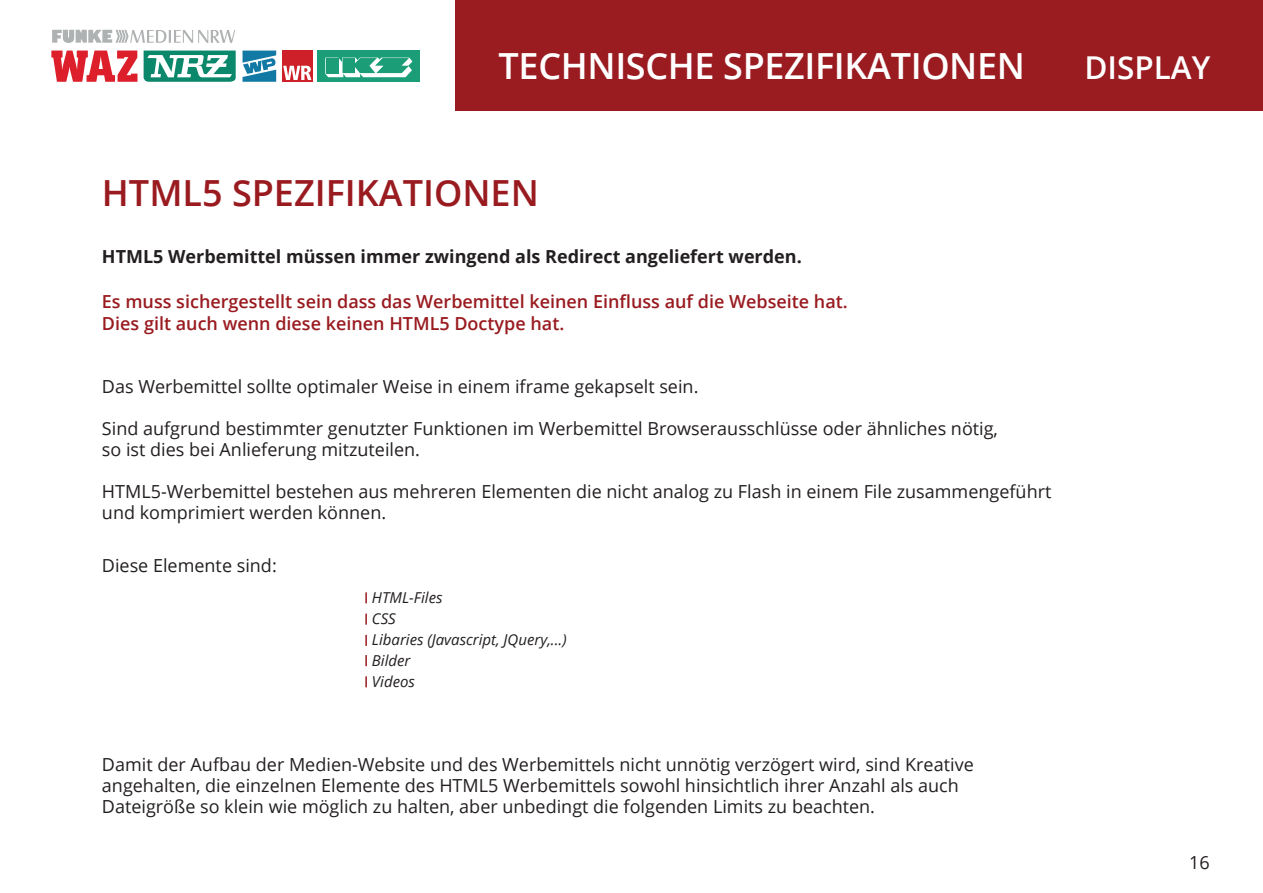
<style>
.page{position:relative;width:1263px;height:893px;background:#fff}
.page>*{position:absolute;margin:0;border:0;box-sizing:border-box;transform-origin:0 0}
.t1{font:600 36px "Open Sans";letter-spacing:-.01em;color:#fff}
.t2{font:600 36px "Open Sans";color:#991b20}
.t3{font:600 31.5px "Open Sans";color:#fff}
.t4{font:18px/21px "Open Sans";color:#231f20}
.t5{font:600 18px/22.5px "Open Sans";color:#991b20}
.t6{font:700 18px "Open Sans";color:#231f20}
.t7{font:italic 15px/21px "Open Sans";color:#231f20}
</style>
<div class="page">
<div style="left:455px;top:0;width:808px;height:111px;background:#9a1b20"></div>
<div style="left:318px;top:51px;width:102px;height:31px;background:#1b9d78"></div>
<div style="left:282px;top:51px;width:30px;height:31px;background:#cd2028"></div>
<svg style="left:283px;top:66px;width:28px;height:14px"></svg>
<svg style="left:325px;top:58px;width:87px;height:19px"></svg>
<svg style="left:242px;top:51px;width:34px;height:31px"></svg>
<svg style="left:51px;top:51px;width:86px;height:31px"></svg>
<svg style="left:144px;top:51px;width:92px;height:31px"></svg>
<svg style="left:52px;top:30px;width:183px;height:13px"></svg>
<svg style="left:365px;top:592px;width:2px;height:11px"></svg>
<svg style="left:365px;top:614px;width:2px;height:11px"></svg>
<svg style="left:365px;top:635px;width:2px;height:11px"></svg>
<svg style="left:365px;top:655px;width:2px;height:11px"></svg>
<svg style="left:365px;top:676px;width:2px;height:11px"></svg>
<h1 class="t1" style="left:499px;top:42px;width:528px">TECHNISCHE SPEZIFIKATIONEN</h1>
<h2 class="t3" style="left:1084px;top:46px;width:127px">DISPLAY</h2>
<h1 class="t2" style="left:102px;top:168px;width:438px">HTML5 SPEZIFIKATIONEN</h1>
<p class="t6" style="left:102px;top:243px;width:701px">HTML5 Werbemittel müssen immer zwingend als Redirect angeliefert werden.</p>
<p class="t5" style="left:102px;top:289px;width:747px">Es muss sichergestellt sein dass das Werbemittel keinen Einfluss auf die Webseite hat.<br>Dies gilt auch wenn diese keinen HTML5 Doctype hat.</p>
<p class="t4" style="left:102px;top:376px;width:598px">Das Werbemittel sollte optimaler Weise in einem iframe gekapselt sein.</p>
<p class="t4" style="left:102px;top:418px;width:898px">Sind aufgrund bestimmter genutzter Funktionen im Werbemittel Browserausschlüsse oder ähnliches nötig, so ist dies bei Anlieferung mitzuteilen.</p>
<p class="t4" style="left:102px;top:481px;width:951px">HTML5-Werbemittel bestehen aus mehreren Elementen die nicht analog zu Flash in einem File zusammengeführt und komprimiert werden können.</p>
<p class="t4" style="left:102px;top:554px;width:176px">Diese Elemente sind:</p>
<p class="t7" style="left:372px;top:587px;width:196px">HTML-Files<br>CSS<br>Libaries (Javascript, JQuery,...)<br>Bilder<br>Videos</p>
<p class="t4" style="left:102px;top:754px;width:873px">Damit der Aufbau der Medien-Website und des Werbemittels nicht unnötig verzögert wird, sind Kreative angehalten, die einzelnen Elemente des HTML5 Werbemittels sowohl hinsichtlich ihrer Anzahl als auch<br>Dateigröße so klein wie möglich zu halten, aber unbedingt die folgenden Limits zu beachten.</p>
<p class="t4" style="left:1189px;top:851px;width:22px">16</p>
</div>
